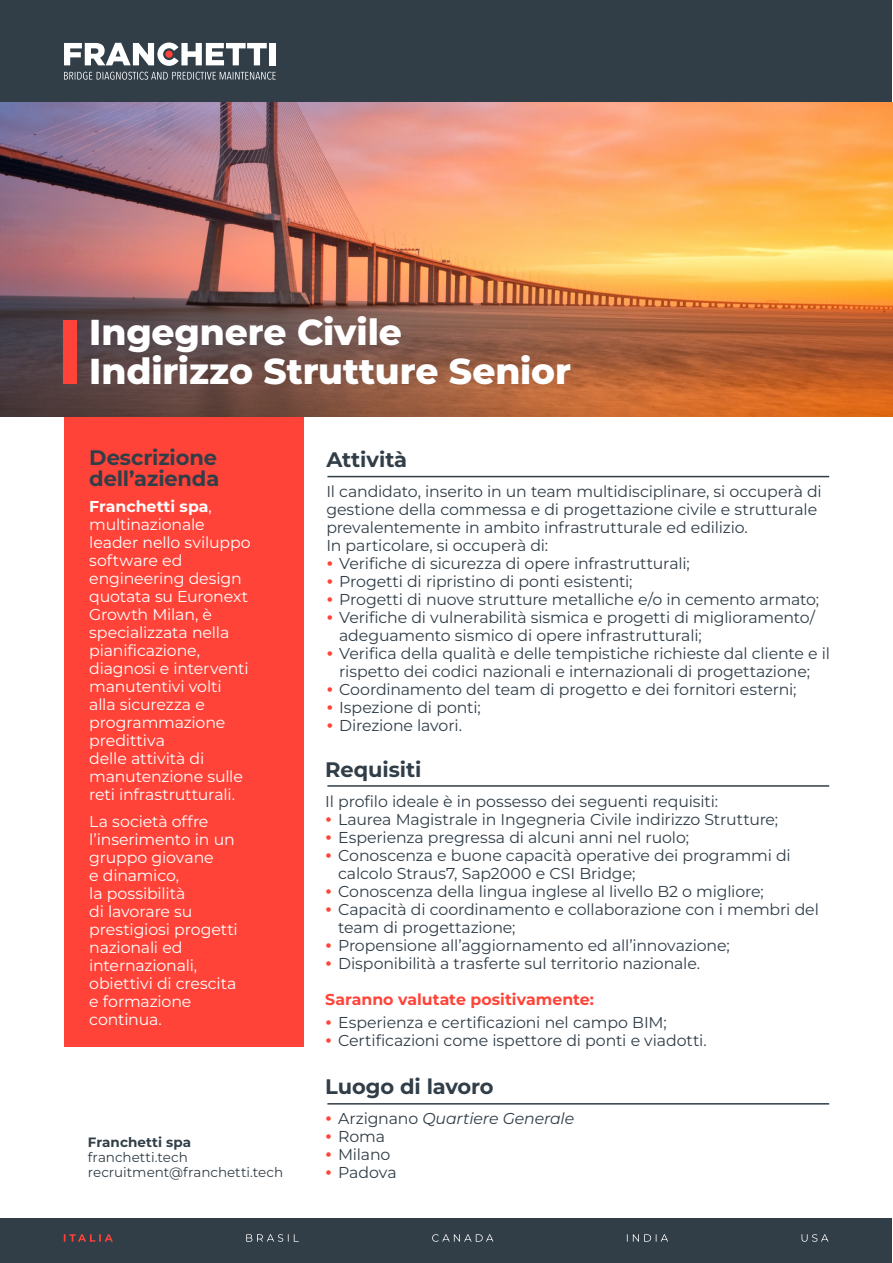
<style>
.page{position:relative;width:893px;height:1263px;background:#fff}
.page>*{position:absolute;margin:0;border:0;box-sizing:border-box;transform-origin:0 0}
.t1{font:800 36px/39px "Montserrat";letter-spacing:-.005em;color:#fff}
.t2{font:700 21px/21px "Montserrat";letter-spacing:-.005em;color:#313e48}
.t3{font:15.75px/18px "Montserrat";letter-spacing:-.01em;color:#313e48}
.t4{font:15.75px/18px "Montserrat";letter-spacing:-.01em;color:#fff}
.t5{font:700 15.75px "Montserrat";color:#ff4338}
.t6{font:italic 15.75px "Montserrat";letter-spacing:-.005em;color:#313e48}
.t7{font:13.5px "Montserrat";letter-spacing:-.005em;color:#313e48}
.t8{font:700 13.5px "Montserrat";letter-spacing:.005em;color:#313e48}
.s1{font-weight:700}
.s2{font-family:"Playfair Display";color:#ff4338}
.s3{font-family:"Playfair Display";font-style:normal;color:#ff4338}
.s4{font-style:normal}
</style>
<div class="page">
<div style="left:0;top:1218px;width:891px;height:45px;background:#313e48"></div>
<div style="left:64px;top:408px;width:239px;height:639px;background:#ff4338"></div>
<div style="left:1px;top:0;width:891px;height:131px;background:#313e48"></div>
<svg style="left:64px;top:43px;width:203px;height:23px"></svg>
<div style="left:270px;top:43px;width:6px;height:22px;background:#fff"></div>
<div style="left:165px;top:51px;width:8px;height:7px;background:#ff4338;border-radius:50%"></div>
<svg style="left:64px;top:72px;width:212px;height:8px"></svg>
<svg style="left:64px;top:1234px;width:49px;height:8px"></svg>
<img style="left:0;top:102px;width:893px;height:315px">
<div style="left:64px;top:320px;width:13px;height:64px;background:#ff4338"></div>
<hr style="left:327px;top:476px;width:502px;height:1px;background:#313e48">
<hr style="left:327px;top:785px;width:502px;height:2px;background:#313e48">
<svg style="left:246px;top:1234px;width:53px;height:8px"></svg>
<svg style="left:432px;top:1234px;width:61px;height:8px"></svg>
<svg style="left:627px;top:1234px;width:41px;height:8px"></svg>
<svg style="left:801px;top:1234px;width:27px;height:8px"></svg>
<hr style="left:327px;top:1103px;width:502px;height:1px;background:#313e48">
<p class="t1" style="left:89px;top:312px;width:483px">Ingegnere Civile<br>Indirizzo Strutture Senior</p>
<p class="t2" style="left:89px;top:446px;width:132px">Descrizione dell’azienda</p>
<p class="t4" style="left:89px;top:497px;width:163px"><span class="s1">Franchetti spa</span>, multinazionale leader nello sviluppo software ed engineering design quotata su Euronext<br>Growth Milan, è specializzata nella pianificazione, diagnosi e interventi manutentivi volti alla sicurezza e programmazione predittiva<br>delle attività di manutenzione sulle reti infrastrutturali.</p>
<p class="t4" style="left:89px;top:812px;width:150px">La società offre l’inserimento in un gruppo giovane<br>e dinamico,<br>la possibilità<br>di lavorare su prestigiosi progetti nazionali ed internazionali, obiettivi di crescita e formazione continua.</p>
<p class="t8" style="left:88px;top:1133px;width:105px">Franchetti spa</p>
<p class="t7" style="left:88px;top:1148px;width:101px">franchetti.tech</p>
<p class="t7" style="left:88px;top:1163px;width:197px">recruitment@franchetti.tech</p>
<p class="t2" style="left:326px;top:448px;width:82px">Attività</p>
<p class="t3" style="left:326px;top:482px;width:497px">Il candidato, inserito in un team multidisciplinare, si occuperà di gestione della commessa e di progettazione civile e strutturale prevalentemente in ambito infrastrutturale ed edilizio.<br>In particolare, si occuperà di:</p>
<p class="t3" style="left:326px;top:554px;width:365px"><span class="s2">•</span> Verifiche di sicurezza di opere infrastrutturali;</p>
<p class="t3" style="left:326px;top:572px;width:308px"><span class="s2">•</span> Progetti di ripristino di ponti esistenti;</p>
<p class="t3" style="left:326px;top:590px;width:494px"><span class="s2">•</span> Progetti di nuove strutture metalliche e/o in cemento armato;</p>
<p class="t3" style="left:339px;top:608px;width:477px;text-indent:-13px"><span class="s2">•</span> Verifiche di vulnerabilità sismica e progetti di miglioramento/ adeguamento sismico di opere infrastrutturali;</p>
<p class="t3" style="left:326px;top:644px;width:505px;text-align:center"><span class="s2">•</span> Verifica della qualità e delle tempistiche richieste dal cliente e il rispetto dei codici nazionali e internazionali di progettazione;</p>
<p class="t3" style="left:326px;top:680px;width:472px"><span class="s2">•</span> Coordinamento del team di progetto e dei fornitori esterni;</p>
<p class="t3" style="left:326px;top:698px;width:156px"><span class="s2">•</span> Ispezione di ponti;</p>
<p class="t3" style="left:326px;top:716px;width:137px"><span class="s2">•</span> Direzione lavori.</p>
<p class="t2" style="left:325px;top:759px;width:98px">Requisiti</p>
<p class="t3" style="left:325px;top:792px;width:394px">Il profilo ideale è in possesso dei seguenti requisiti:</p>
<p class="t3" style="left:325px;top:810px;width:454px"><span class="s2">•</span> Laurea Magistrale in Ingegneria Civile indirizzo Strutture;</p>
<p class="t3" style="left:325px;top:828px;width:365px"><span class="s2">•</span> Esperienza pregressa di alcuni anni nel ruolo;</p>
<p class="t3" style="left:338px;top:846px;width:454px;text-indent:-13px"><span class="s2">•</span> Conoscenza e buone capacità operative dei programmi di calcolo Straus7, Sap2000 e CSI Bridge;</p>
<p class="t3" style="left:325px;top:882px;width:440px"><span class="s2">•</span> Conoscenza della lingua inglese al livello B2 o migliore;</p>
<p class="t3" style="left:338px;top:900px;width:482px;text-indent:-13px"><span class="s2">•</span> Capacità di coordinamento e collaborazione con i membri del team di progettazione;</p>
<p class="t3" style="left:325px;top:936px;width:406px"><span class="s2">•</span> Propensione all’aggiornamento ed all’innovazione;</p>
<p class="t3" style="left:325px;top:954px;width:376px"><span class="s2">•</span> Disponibilità a trasferte sul territorio nazionale.</p>
<p class="t5" style="left:325px;top:989px;width:270px">Saranno valutate positivamente:</p>
<p class="t3" style="left:325px;top:1012px;width:343px"><span class="s2">•</span> Esperienza e certificazioni nel campo BIM;</p>
<p class="t3" style="left:325px;top:1030px;width:383px"><span class="s2">•</span> Certificazioni come ispettore di ponti e viadotti.</p>
<p class="t2" style="left:325px;top:1075px;width:170px">Luogo di lavoro</p>
<p class="t6" style="left:325px;top:1108px;width:250px"><span class="s3">•</span> <span class="s4">Arzignano</span> Quartiere Generale</p>
<p class="t3" style="left:325px;top:1127px;width:61px"><span class="s2">•</span> Roma</p>
<p class="t3" style="left:325px;top:1145px;width:67px"><span class="s2">•</span> Milano</p>
<p class="t3" style="left:325px;top:1163px;width:73px"><span class="s2">•</span> Padova</p>
</div>
